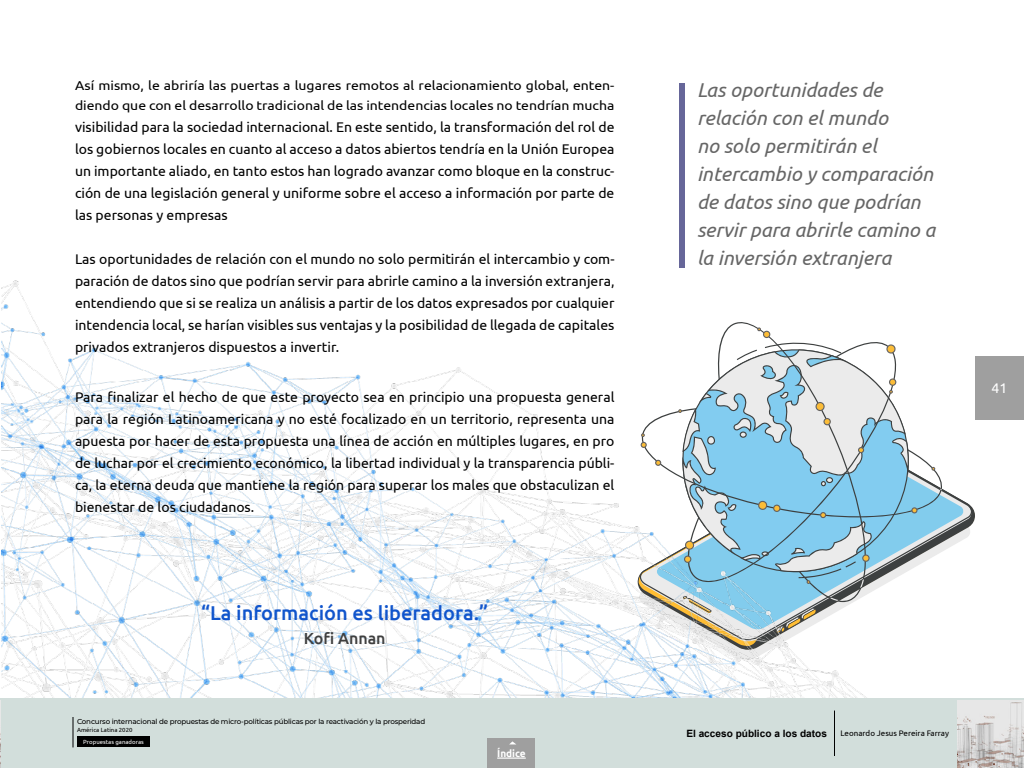
<style>
.page{position:relative;width:1024px;height:768px;background:#fff}
.page>*{position:absolute;margin:0;border:0;box-sizing:border-box;transform-origin:0 0}
.t1{font:italic 20px/28px "Ubuntu";color:#666}
.t2{font:500 20px "Ubuntu";color:#15c}
.t3{font:500 16px "Ubuntu";color:#3f3f3f}
.t4{font:14px/22px "Ubuntu";color:#000;text-align:justify}
.t5{font:14px "Ubuntu";color:#fff}
.t6{font:12.9px/20.2px "Ubuntu";color:#000;scale:1.09 1}
.t7{font:700 10.1px "Arial";color:#000}
.t8{font:700 10px "Ubuntu";color:#fff}
.t9{font:8px "Ubuntu";color:#000}
.t10{font:500 7.1px "Montserrat";letter-spacing:-.025em;color:#000}
.t11{font:6px "Ubuntu";color:#fff}
.t12{font:6px "Ubuntu";color:#000}
</style>
<div class="page">
<img style="left:1px;top:280px;width:974px;height:418px">
<div style="left:0;top:698px;width:1024px;height:70px;background:#d2dedb"></div>
<hr style="left:834px;top:711px;width:1px;height:45px;background:#000">
<img style="left:957px;top:700px;width:67px;height:68px">
<img style="left:0;top:700px;width:1px;height:68px">
<div style="left:975px;top:356px;width:49px;height:64px;background:#9f9f9f"></div>
<div style="left:679px;top:83px;width:6px;height:185px;background:#669"></div>
<div style="left:488px;top:738px;width:48px;height:30px;background:#9f9f9f"></div>
<svg style="left:497px;top:758px;width:29px;height:1px"></svg>
<div style="left:77px;top:736px;width:73px;height:11px;background:#000"></div>
<hr style="left:72px;top:717px;width:2px;height:30px;background:#000">
<p class="t6" style="left:75px;top:75px;width:496px">Así mismo, le abriría las puertas a lugares remotos al relacionamiento global, enten&shy;diendo que con el desarrollo tradicional de las intendencias locales no tendrían mucha</p>
<p class="t4" style="left:75px;top:116px;width:541px">visibilidad para la sociedad internacional. En este sentido, la transformación del rol de los gobiernos locales en cuanto al acceso a datos abiertos tendría en la Unión Europea un importante aliado, en tanto estos han logrado avanzar como bloque en la construc&shy;ción de una legislación general y uniforme sobre el acceso a información por parte de las personas y empresas</p>
<p class="t4" style="left:75px;top:248px;width:541px">Las oportunidades de relación con el mundo no solo permitirán el intercambio y com&shy;paración de datos sino que podrían servir para abrirle camino a la inversión extranjera, entendiendo que si se realiza un análisis a partir de los datos expresados por cualquier intendencia local, se harían visibles sus ventajas y la posibilidad de llegada de capitales privados extranjeros dispuestos a invertir.</p>
<p class="t4" style="left:75px;top:386px;width:541px">Para finalizar el hecho de que este proyecto sea en principio una propuesta general para la región Latinoamericana y no esté focalizado en un territorio, representa una apuesta por hacer de esta propuesta una línea de acción en múltiples lugares, en pro de luchar por el crecimiento económico, la libertad individual y la transparencia públi&shy;ca, la eterna deuda que mantiene la región para superar los males que obstaculizan el bienestar de los ciudadanos.</p>
<h1 class="t2" style="left:201px;top:601px;width:289px">“La información es liberadora.”</h1>
<p class="t3" style="left:304px;top:629px;width:83px">Kofi Annan</p>
<p class="t10" style="left:77px;top:716px;width:350px">Concurso internacional de propuestas de micro-políticas públicas por la reactivación y la prosperidad</p>
<p class="t12" style="left:77px;top:726px;width:57px">América Latina 2020</p>
<p class="t11" style="left:83px;top:739px;width:62px">Propuestas ganadoras</p>
<p class="t8" style="left:497px;top:747px;width:30px">Índice</p>
<h1 class="t1" style="left:697px;top:75px;width:240px">Las oportunidades de relación con el mundo<br>no solo permitirán el intercambio y comparación de datos sino que podrían servir para abrirle camino a la inversión extranjera</h1>
<p class="t5" style="left:992px;top:380px;width:17px">41</p>
<p class="t7" style="left:686px;top:727px;width:142px">El acceso público a los datos</p>
<p class="t9" style="left:841px;top:729px;width:110px">Leonardo Jesus Pereira Farray</p>
</div>
